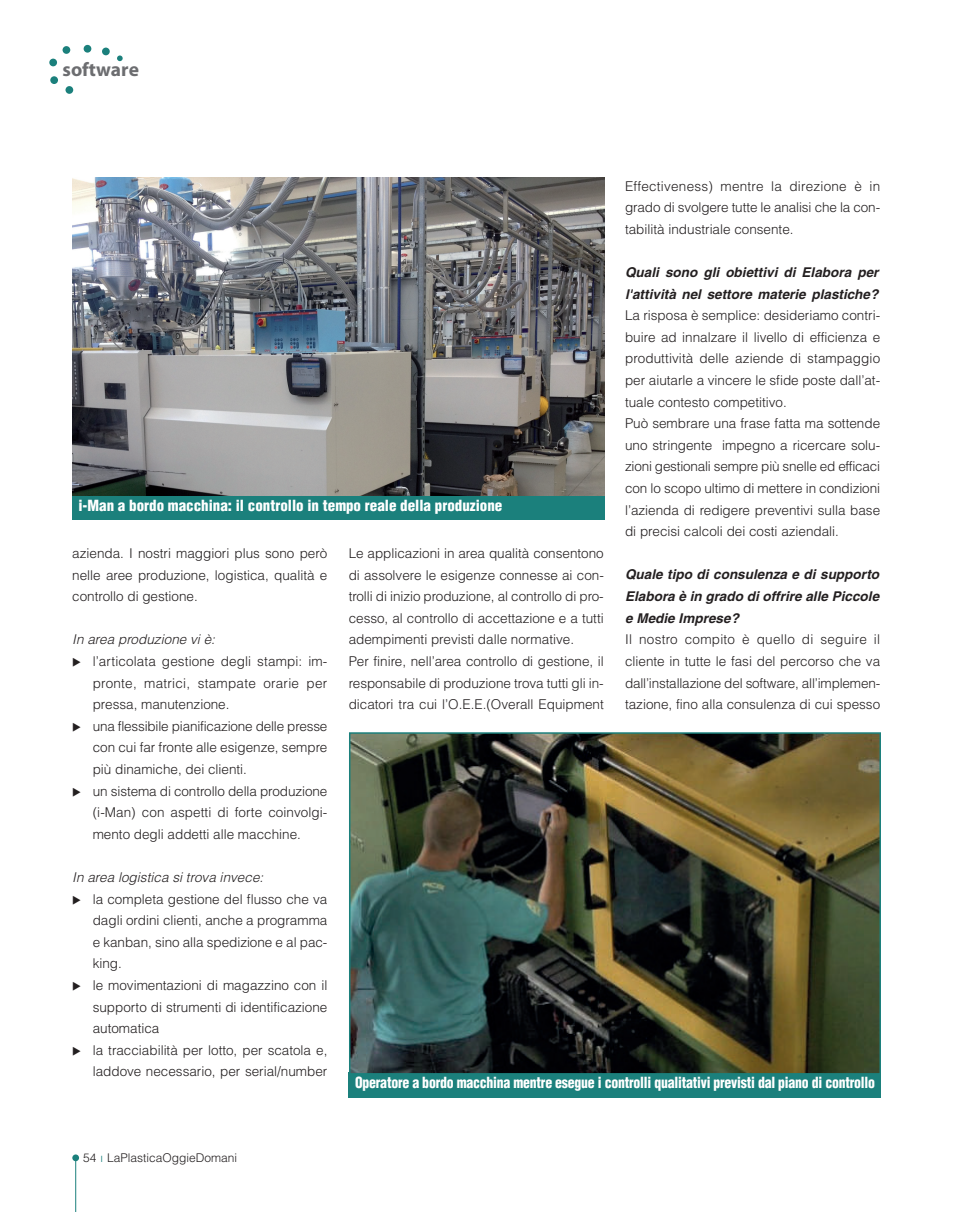
<style>
.page{position:relative;width:978px;height:1212px;background:#fff}
.page>*{position:absolute;margin:0;border:0;box-sizing:border-box;transform-origin:0 0}
.t1{font:700 19.5px "Myriad";color:#6c6d70}
.t2{font:900 condensed 15px "Helvetica";letter-spacing:-.015em;color:#fff;scale:.92 1}
.t3{font:900 condensed 15px "Helvetica";letter-spacing:-.015em;color:#fff}
.t4{font:300 13.5px/21.6px "Helvetica";color:#231f20;text-align:justify}
.t5{font:italic 700 13.5px/21.6px "Helvetica";color:#231f20}
.t6{font:italic 300 13.5px "Helvetica";color:#231f20}
.t7{font:300 12px "Helvetica";color:#231f20}
.s1{color:#1b807c}
</style>
<div class="page">
<hr style="left:75px;top:1157px;width:1px;height:55px;background:#1b807c">
<div style="left:72px;top:1154px;width:7px;height:7px;background:#1b807c;border-radius:50%"></div>
<div style="left:50px;top:76px;width:8px;height:8px;background:#1b807c;border-radius:50%"></div>
<div style="left:66px;top:86px;width:7px;height:8px;background:#1b807c;border-radius:50%"></div>
<div style="left:63px;top:46px;width:7px;height:8px;background:#1b807c;border-radius:50%"></div>
<div style="left:84px;top:45px;width:7px;height:8px;background:#1b807c;border-radius:50%"></div>
<div style="left:102px;top:48px;width:8px;height:7px;background:#1b807c;border-radius:50%"></div>
<div style="left:49px;top:59px;width:8px;height:7px;background:#1b807c;border-radius:50%"></div>
<svg style="left:117px;top:55px;width:6px;height:6px"></svg>
<div style="left:72px;top:495px;width:532px;height:25px;background:#1b807c"></div>
<img style="left:72px;top:177px;width:532px;height:318px">
<div style="left:349px;top:1072px;width:532px;height:26px;background:#1b807c"></div>
<img style="left:352px;top:735px;width:526px;height:336px">
<div style="left:349px;top:732px;width:532px;height:342px;border:2px solid #1b807c"></div>
<h1 class="t1" style="left:63px;top:62px;width:78px">software</h1>
<p class="t4" style="left:625px;top:176px;width:257px">Effectiveness) mentre la direzione è in grado di svolgere tutte le analisi che la con&shy;tabilità industriale consente.</p>
<p class="t5" style="left:625px;top:263px;width:258px">Quali sono gli obiettivi di Elabora per l'attività nel settore materie plastiche?</p>
<p class="t4" style="left:625px;top:306px;width:257px;text-align:left">La risposa è semplice: desideriamo contri&shy;buire ad innalzare il livello di efficienza e produttività delle aziende di stampaggio per aiutarle a vincere le sfide poste dall’at&shy;tuale contesto competitivo.<br>Può sembrare una frase fatta ma sottende uno stringente impegno a ricercare solu&shy;zioni gestionali sempre più snelle ed efficaci con lo scopo ultimo di mettere in condizioni l’azienda di redigere preventivi sulla base di precisi calcoli dei costi aziendali.</p>
<p class="t5" style="left:625px;top:565px;width:258px;text-align:justify">Quale tipo di consulenza e di supporto Elabora è in grado di offrire alle Piccole e Medie Imprese?</p>
<p class="t4" style="left:625px;top:630px;width:257px">Il nostro compito è quello di seguire il cliente in tutte le fasi del percorso che va dall’installazione del software, all’implemen&shy;tazione, fino alla consulenza di cui spesso</p>
<p class="t3" style="left:78px;top:500px;width:425px">i-Man a bordo macchina: il controllo in tempo reale della produzione</p>
<p class="t4" style="left:72px;top:544px;width:257px">azienda. I nostri maggiori plus sono però nelle aree produzione, logistica, qualità e controllo di gestione.</p>
<p class="t6" style="left:72px;top:634px;width:147px">In area produzione vi è:</p>
<p class="t4" style="left:93px;top:652px;width:236px;text-indent:-20px">◆ l’articolata gestione degli stampi: im&shy;pronte, matrici, stampate orarie per pressa, manutenzione.</p>
<p class="t4" style="left:93px;top:716px;width:236px;text-indent:-20px">◆ una flessibile pianificazione delle presse con cui far fronte alle esigenze, sempre più dinamiche, dei clienti.</p>
<p class="t4" style="left:93px;top:781px;width:236px;text-indent:-20px">◆ un sistema di controllo della produzione (i-Man) con aspetti di forte coinvolgi&shy;mento degli addetti alle macchine.</p>
<p class="t6" style="left:72px;top:872px;width:195px">In area logistica si trova invece:</p>
<p class="t4" style="left:93px;top:889px;width:236px;text-indent:-20px">◆ la completa gestione del flusso che va dagli ordini clienti, anche a programma e kanban, sino alla spedizione e al pac&shy;king.</p>
<p class="t4" style="left:93px;top:976px;width:236px;text-indent:-20px">◆ le movimentazioni di magazzino con il supporto di strumenti di identificazione automatica</p>
<p class="t4" style="left:72px;top:1040px;width:257px;text-align:right">◆ la tracciabilità per lotto, per scatola e, laddove necessario, per serial/number</p>
<p class="t4" style="left:349px;top:544px;width:257px;text-align:left">Le applicazioni in area qualità consentono di assolvere le esigenze connesse ai con&shy;trolli di inizio produzione, al controllo di pro&shy;cesso, al controllo di accettazione e a tutti adempimenti previsti dalle normative.<br>Per finire, nell’area controllo di gestione, il responsabile di produzione trova tutti gli in&shy;dicatori tra cui l’O.E.E.(Overall Equipment</p>
<p class="t2" style="left:355px;top:1077px;width:567px">Operatore a bordo macchina mentre esegue i controlli qualitativi previsti dal piano di controllo</p>
<p class="t7" style="left:83px;top:1153px;width:155px">54 <span class="s1">ı</span> LaPlasticaOggieDomani</p>
</div>
